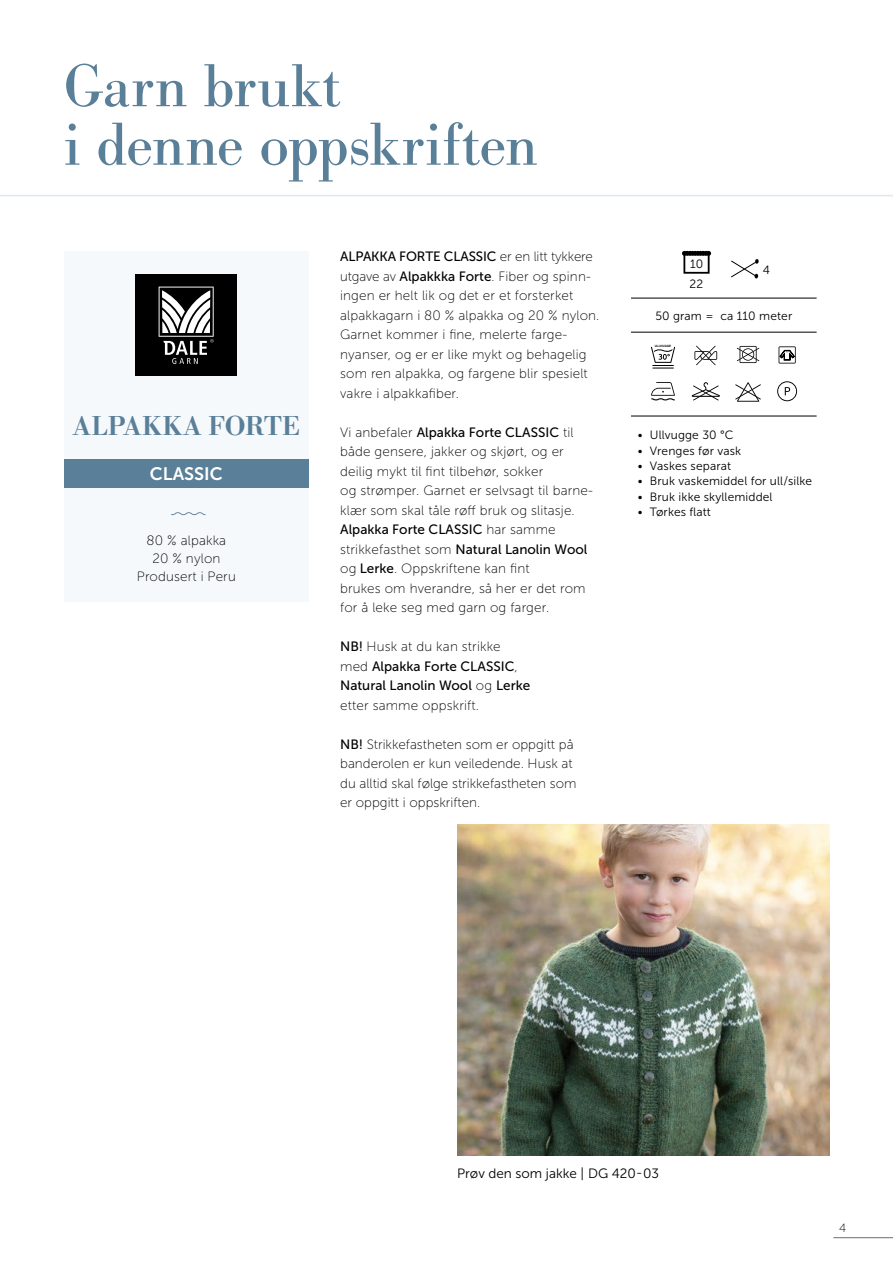
<style>
.page{position:relative;width:893px;height:1263px;background:#fff}
.page>*{position:absolute;margin:0;border:0;box-sizing:border-box;transform-origin:0 0}
.t1{font:63px/58.5px "Bodoni URW";letter-spacing:-.005em;color:#5a7f98}
.t2{font:500 28.5px "Bodoni URW";letter-spacing:.005em;color:#5a7f98}
.t3{font:18px "Museo Sans 700";color:#fff}
.t4{font:13.5px/19.5px "Museo Sans 100";letter-spacing:.01em;color:#000}
.t5{font:13.5px "Museo Sans 500";color:#000}
.t6{font:13.5px "Museo Sans 300";color:#000}
.t7{font:12px "Museo Sans 300";letter-spacing:.01em;color:#000}
.t8{font:12px "Museo Sans 100";color:#000}
.t9{font:700 3px "Arial";color:#000}
.s1{font-family:"Museo Sans 500"}
.s2{font-family:"Museo Sans 100"}
</style>
<div class="page">
<hr style="left:833px;top:1237px;width:60px;height:1px;background:#6e6e6e">
<hr style="left:0;top:195px;width:893px;height:1px;background:#dce7ee">
<img style="left:457px;top:825px;width:372px;height:330px">
<div style="left:64px;top:251px;width:245px;height:351px;background:#f6f9fb"></div>
<svg style="left:171px;top:512px;width:35px;height:3px"></svg>
<div style="left:135px;top:274px;width:102px;height:102px;background:#000"></div>
<svg style="left:159px;top:287px;width:55px;height:77px"></svg>
<svg style="left:731px;top:259px;width:28px;height:19px"></svg>
<svg style="left:682px;top:251px;width:29px;height:23px"></svg>
<hr style="left:631px;top:298px;width:186px;height:1px;background:#000">
<hr style="left:631px;top:332px;width:186px;height:1px;background:#000">
<hr style="left:631px;top:416px;width:186px;height:1px;background:#000">
<svg style="left:777px;top:381px;width:20px;height:20px"></svg>
<svg style="left:651px;top:382px;width:24px;height:18px"></svg>
<svg style="left:737px;top:346px;width:22px;height:17px"></svg>
<svg style="left:735px;top:382px;width:26px;height:20px"></svg>
<svg style="left:694px;top:346px;width:23px;height:19px"></svg>
<svg style="left:651px;top:347px;width:24px;height:22px"></svg>
<svg style="left:692px;top:382px;width:28px;height:18px"></svg>
<svg style="left:779px;top:346px;width:17px;height:17px"></svg>
<div style="left:64px;top:459px;width:245px;height:29px;background:#5a7f98"></div>
<h1 class="t1" style="left:64px;top:57px;width:476px">Garn brukt<br>i denne oppskriften</h1>
<p class="t2" style="left:73px;top:409px;width:229px">ALPAKKA FORTE</p>
<p class="t3" style="left:150px;top:464px;width:74px">CLASSIC</p>
<p class="t4" style="left:147px;top:530px;width:81px">80 % alpakka</p>
<p class="t4" style="left:152px;top:548px;width:69px">20 % nylon</p>
<p class="t4" style="left:137px;top:566px;width:100px">Produsert i Peru</p>
<p class="t4" style="left:340px;top:247px;width:261px"><span class="s1">ALPAKKA FORTE CLASSIC</span> er en litt tykkere utgave av <span class="s1">Alpakkka Forte</span>. Fiber og spinn&shy;ingen er helt lik og det er et forsterket alpakkagarn i 80 % alpakka og 20 % nylon.<br>Garnet kommer i fine, melerte farge&shy;nyanser, og er er like mykt og behagelig som ren alpakka, og fargene blir spesielt vakre i alpakkafiber.</p>
<p class="t4" style="left:340px;top:422px;width:235px">Vi anbefaler <span class="s1">Alpakka Forte CLASSIC</span> til både gensere, jakker og skjørt, og er</p>
<p class="t4" style="left:340px;top:461px;width:205px">deilig mykt til fint tilbehør, sokker</p>
<p class="t4" style="left:340px;top:481px;width:254px">og strømper. Garnet er selvsagt til barne&shy;klær som skal tåle røff bruk og slitasje.</p>
<p class="t4" style="left:340px;top:520px;width:249px"><span class="s1">Alpakka Forte CLASSIC</span> har samme strikkefasthet som <span class="s1">Natural Lanolin Wool </span>og <span class="s1">Lerke</span>. Oppskriftene kan fint</p>
<p class="t4" style="left:340px;top:578px;width:247px">brukes om hverandre, så her er det rom for å leke seg med garn og farger.</p>
<p class="t4" style="left:340px;top:637px;width:162px"><span class="s1">NB!</span> Husk at du kan strikke</p>
<p class="t5" style="left:340px;top:658px;width:179px"><span class="s2">med</span> Alpakka Forte CLASSIC<span class="s2">,</span></p>
<p class="t5" style="left:340px;top:678px;width:192px">Natural Lanolin Wool <span class="s2">og</span> Lerke</p>
<p class="t4" style="left:340px;top:695px;width:140px">etter samme oppskrift.</p>
<p class="t4" style="left:340px;top:734px;width:235px"><span class="s1">NB!</span> Strikkefastheten som er oppgitt på banderolen er kun veiledende. Husk at</p>
<p class="t4" style="left:340px;top:773px;width:238px">du alltid skal følge strikkefastheten som</p>
<p class="t4" style="left:340px;top:793px;width:142px">er oppgitt i oppskriften.</p>
<p class="t7" style="left:690px;top:257px;width:15px">10</p>
<p class="t7" style="left:690px;top:277px;width:15px">22</p>
<p class="t7" style="left:763px;top:263px;width:9px">4</p>
<p class="t7" style="left:655px;top:309px;width:138px">50 gram = ca 110 meter</p>
<p class="t9" style="left:655px;top:344px;width:18px">ULLVUGGE</p>
<p class="t7" style="left:638px;top:429px;width:97px">• Ullvugge 30 °C</p>
<p class="t7" style="left:638px;top:444px;width:105px">• Vrenges før vask</p>
<p class="t7" style="left:638px;top:459px;width:95px">• Vaskes separat</p>
<p class="t7" style="left:638px;top:475px;width:176px">• Bruk vaskemiddel for ull/silke</p>
<p class="t7" style="left:638px;top:490px;width:136px">• Bruk ikke skyllemiddel</p>
<p class="t7" style="left:638px;top:505px;width:75px">• Tørkes flatt</p>
<p class="t6" style="left:457px;top:1166px;width:203px">Prøv den som jakke | DG 420-03</p>
<p class="t8" style="left:839px;top:1221px;width:9px">4</p>
</div>
